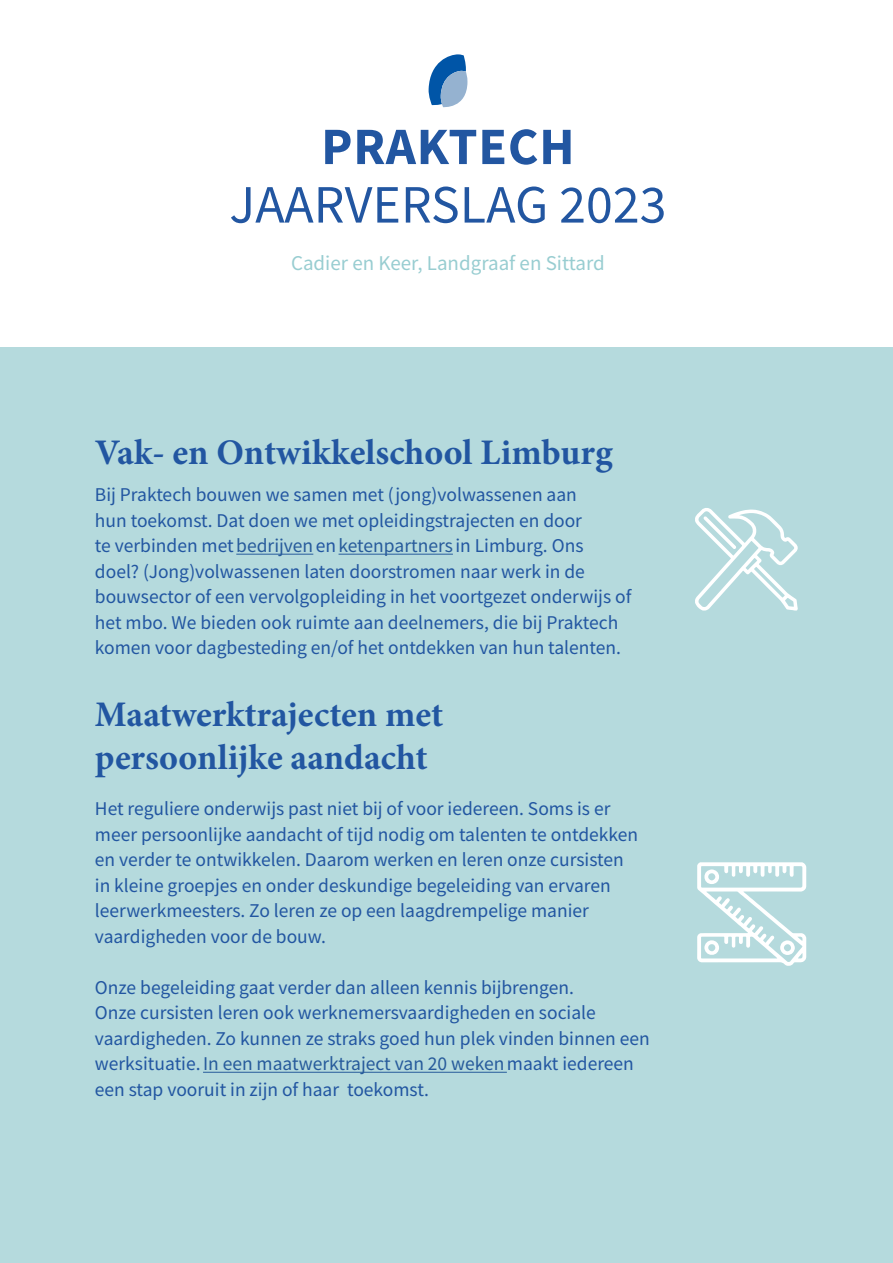
<style>
.page{position:relative;width:893px;height:1263px;background:#fff}
.page>*{position:absolute;margin:0;border:0;box-sizing:border-box;transform-origin:0 0}
.t1{font:54px "Source Sans Pro";color:#2256a1}
.t2{font:700 52.5px "Source Sans Pro";letter-spacing:.015em;color:#2256a1}
.t3{font:700 36px/43.2px "Minion Pro";color:#2256a1}
.t4{font:21px "Source Sans Pro";color:#98cdd1}
.t5{font:19.5px/25.5px "Source Sans Pro";color:#2256a1}
.s1{color:#275b9b}
</style>
<div class="page">
<div style="left:0;top:347px;width:893px;height:916px;background:#b5dadd"></div>
<svg style="left:697px;top:862px;width:109px;height:104px"></svg>
<svg style="left:695px;top:508px;width:103px;height:102px"></svg>
<svg style="left:428px;top:54px;width:39px;height:54px"></svg>
<hr style="left:236px;top:554px;width:77px;height:1px;background:#275b9b">
<hr style="left:339px;top:554px;width:114px;height:1px;background:#275b9b">
<hr style="left:203px;top:1072px;width:304px;height:1px;background:#275b9b">
<h2 class="t2" style="left:321px;top:111px;width:255px">PRAKTECH</h2>
<h1 class="t1" style="left:229px;top:170px;width:439px">JAARVERSLAG 2023</h1>
<p class="t4" style="left:291px;top:250px;width:315px">Cadier en Keer, Landgraaf en Sittard</p>
<h3 class="t3" style="left:95px;top:430px;width:519px">Vak- en Ontwikkelschool Limburg</h3>
<p class="t5" style="left:95px;top:482px;width:538px">Bij Praktech bouwen we samen met (jong)volwassenen aan<br>hun toekomst. Dat doen we met opleidingstrajecten en door<br>te verbinden met <span class="s1">bedrijven</span> en <span class="s1">ketenpartners</span> in Limburg. Ons doel? (Jong)volwassenen laten doorstromen naar werk in de bouwsector of een vervolgopleiding in het voortgezet onderwijs of het mbo. We bieden ook ruimte aan deelnemers, die bij Praktech komen voor dagbesteding en/of het ontdekken van hun talenten.</p>
<h3 class="t3" style="left:95px;top:692px;width:350px">Maatwerktrajecten met persoonlijke aandacht</h3>
<p class="t5" style="left:95px;top:796px;width:545px">Het reguliere onderwijs past niet bij of voor iedereen. Soms is er meer persoonlijke aandacht of tijd nodig om talenten te ontdekken en verder te ontwikkelen. Daarom werken en leren onze cursisten in kleine groepjes en onder deskundige begeleiding van ervaren leerwerkmeesters. Zo leren ze op een laagdrempelige manier vaardigheden voor de bouw.</p>
<p class="t5" style="left:95px;top:974px;width:556px">Onze begeleiding gaat verder dan alleen kennis bijbrengen.<br>Onze cursisten leren ook werknemersvaardigheden en sociale vaardigheden. Zo kunnen ze straks goed hun plek vinden binnen een werksituatie. <span class="s1">In een maatwerktraject van 20 weken</span> maakt iedereen een stap vooruit in zijn of haar toekomst.</p>
</div>
